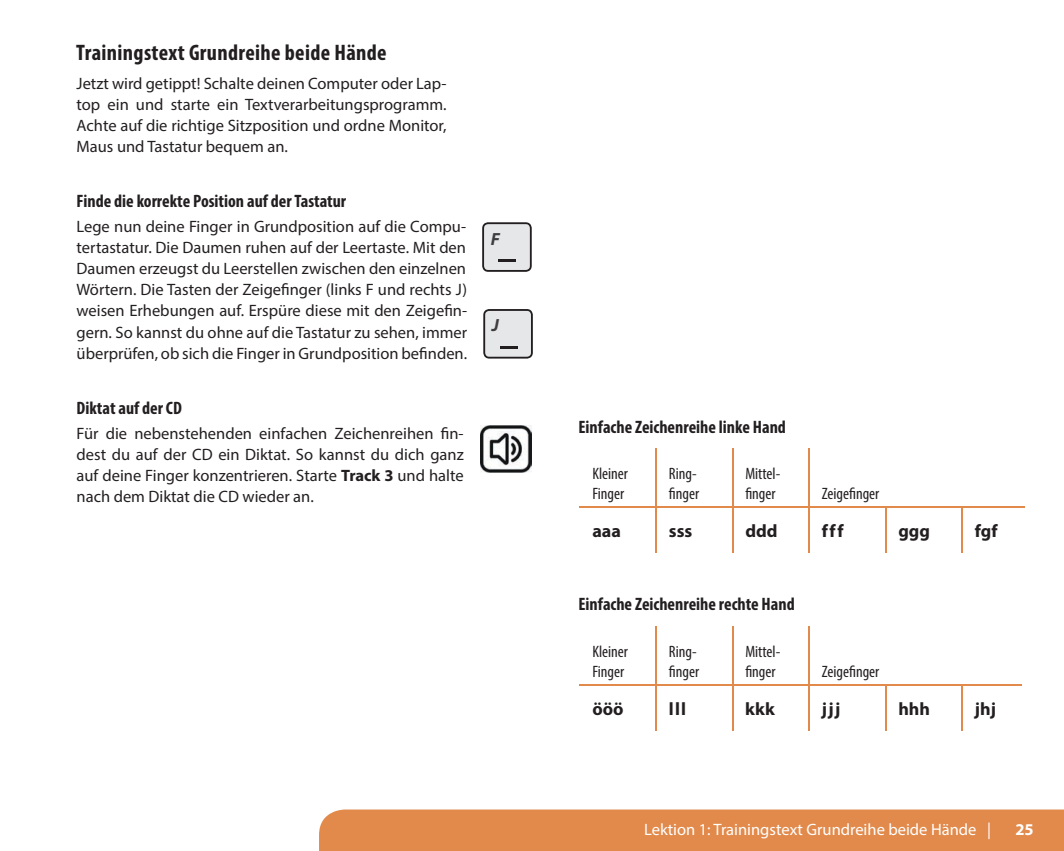
<style>
.page{position:relative;width:1064px;height:851px;background:#fff}
.page>*{position:absolute;margin:0;border:0;box-sizing:border-box;transform-origin:0 0}
.t1{font:700 condensed 22.5px "Myriad Pro";letter-spacing:.015em;color:#231f20}
.t2{font:700 condensed 18px "Myriad Pro";color:#231f20}
.t3{font:700 18px "Myriad Pro";color:#231f20}
.t4{font:italic 700 17.7px "Myriad Pro";color:#3e3e3f}
.t5{font:16.5px/21px "Myriad Pro";color:#231f20;text-align:justify}
.t6{font:condensed 16.5px/19.8px "Myriad Pro";color:#231f20}
.t7{font:16.5px "Myriad Pro";color:#fff}
.t8{font:700 16.5px "Myriad Pro";color:#fff}
.s1{font-weight:700}
</style>
<div class="page">
<div style="left:319px;top:809px;width:744px;height:41px;background:#e28a4b"></div>
<svg style="left:482px;top:222px;width:50px;height:50px;background:#cbcbcd"></svg>
<hr style="left:498px;top:259px;width:18px;height:3px;background:#231f20">
<img style="left:480px;top:426px;width:51px;height:46px">
<hr style="left:655px;top:447px;width:1px;height:59px;background:#e28a4b">
<hr style="left:732px;top:447px;width:1px;height:59px;background:#e28a4b">
<hr style="left:808px;top:447px;width:1px;height:59px;background:#e28a4b">
<hr style="left:655px;top:507px;width:1px;height:45px;background:#e28a4b">
<hr style="left:732px;top:507px;width:1px;height:45px;background:#e28a4b">
<hr style="left:808px;top:507px;width:1px;height:45px;background:#e28a4b">
<hr style="left:885px;top:507px;width:1px;height:45px;background:#e28a4b">
<hr style="left:961px;top:507px;width:1px;height:45px;background:#e28a4b">
<hr style="left:579px;top:506px;width:445px;height:1px;background:#e28a4b">
<hr style="left:655px;top:626px;width:1px;height:59px;background:#e28a4b">
<hr style="left:732px;top:626px;width:1px;height:59px;background:#e28a4b">
<hr style="left:808px;top:626px;width:1px;height:59px;background:#e28a4b">
<hr style="left:655px;top:686px;width:1px;height:44px;background:#e28a4b">
<hr style="left:732px;top:686px;width:1px;height:44px;background:#e28a4b">
<hr style="left:808px;top:686px;width:1px;height:44px;background:#e28a4b">
<hr style="left:885px;top:686px;width:1px;height:44px;background:#e28a4b">
<hr style="left:961px;top:686px;width:1px;height:44px;background:#e28a4b">
<hr style="left:579px;top:685px;width:443px;height:1px;background:#e28a4b">
<svg style="left:483px;top:309px;width:50px;height:49px;background:#ccccce"></svg>
<hr style="left:499px;top:346px;width:18px;height:3px;background:#231f20">
<h1 class="t1" style="left:76px;top:43px;width:312px">Trainingstext Grundreihe beide Hände</h1>
<p class="t5" style="left:77px;top:74px;width:371px">Jetzt wird getippt! Schalte deinen Computer oder Lap&shy;top ein und starte ein Textverarbeitungsprogramm.<br>Achte auf die richtige Sitzposition und ordne Monitor, Maus und Tastatur bequem an.</p>
<p class="t2" style="left:77px;top:194px;width:271px">Finde die korrekte Position auf der Tastatur</p>
<p class="t5" style="left:77px;top:217px;width:392px">Lege nun deine Finger in Grundposition auf die Compu&shy;tertastatur. Die Daumen ruhen auf der Leertaste. Mit den Daumen erzeugst du Leerstellen zwischen den einzelnen Wörtern. Die Tasten der Zeigefinger (links F und rechts J) weisen Erhebungen auf. Erspüre diese mit den Zeigefin&shy;gern. So kannst du ohne auf die Tastatur zu sehen, immer überprüfen, ob sich die Finger in Grundposition befinden.</p>
<p class="t2" style="left:77px;top:400px;width:107px">Diktat auf der CD</p>
<p class="t5" style="left:77px;top:424px;width:388px">Für die nebenstehenden einfachen Zeichenreihen fin&shy;dest du auf der CD ein Diktat. So kannst du dich ganz auf deine Finger konzentrieren. Starte <span class="s1">Track 3</span> und halte nach dem Diktat die CD wieder an.</p>
<p class="t4" style="left:490px;top:228px;width:11px">F</p>
<p class="t4" style="left:492px;top:315px;width:9px">J</p>
<p class="t2" style="left:578px;top:420px;width:209px">Einfache Zeichenreihe linke Hand</p>
<p class="t6" style="left:592px;top:463px;width:37px">Kleiner<br>Finger</p>
<p class="t6" style="left:669px;top:463px;width:32px">Ring&shy;finger</p>
<p class="t6" style="left:745px;top:463px;width:36px">Mittel&shy;finger</p>
<p class="t6" style="left:822px;top:483px;width:59px">Zeigefinger</p>
<p class="t3" style="left:592px;top:524px;width:30px">aaa</p>
<p class="t3" style="left:669px;top:524px;width:25px">sss</p>
<p class="t3" style="left:745px;top:524px;width:34px">ddd</p>
<p class="t3" style="left:822px;top:524px;width:23px">fff</p>
<p class="t3" style="left:898px;top:524px;width:33px">ggg</p>
<p class="t3" style="left:974px;top:524px;width:24px">fgf</p>
<p class="t2" style="left:578px;top:596px;width:218px">Einfache Zeichenreihe rechte Hand</p>
<p class="t6" style="left:592px;top:641px;width:37px">Kleiner<br>Finger</p>
<p class="t6" style="left:669px;top:641px;width:32px">Ring&shy;finger</p>
<p class="t6" style="left:745px;top:641px;width:36px">Mittel&shy;finger</p>
<p class="t6" style="left:822px;top:661px;width:59px">Zeigefinger</p>
<p class="t3" style="left:592px;top:702px;width:33px">ööö</p>
<p class="t3" style="left:668px;top:702px;width:19px">lll</p>
<p class="t3" style="left:745px;top:702px;width:31px">kkk</p>
<p class="t3" style="left:821px;top:702px;width:20px">jjj</p>
<p class="t3" style="left:898px;top:702px;width:33px">hhh</p>
<p class="t3" style="left:974px;top:702px;width:23px">jhj</p>
<p class="t7" style="left:644px;top:823px;width:348px">Lektion 1: Trainingstext Grundreihe beide Hände |</p>
<p class="t8" style="left:1015px;top:823px;width:20px">25</p>
</div>
